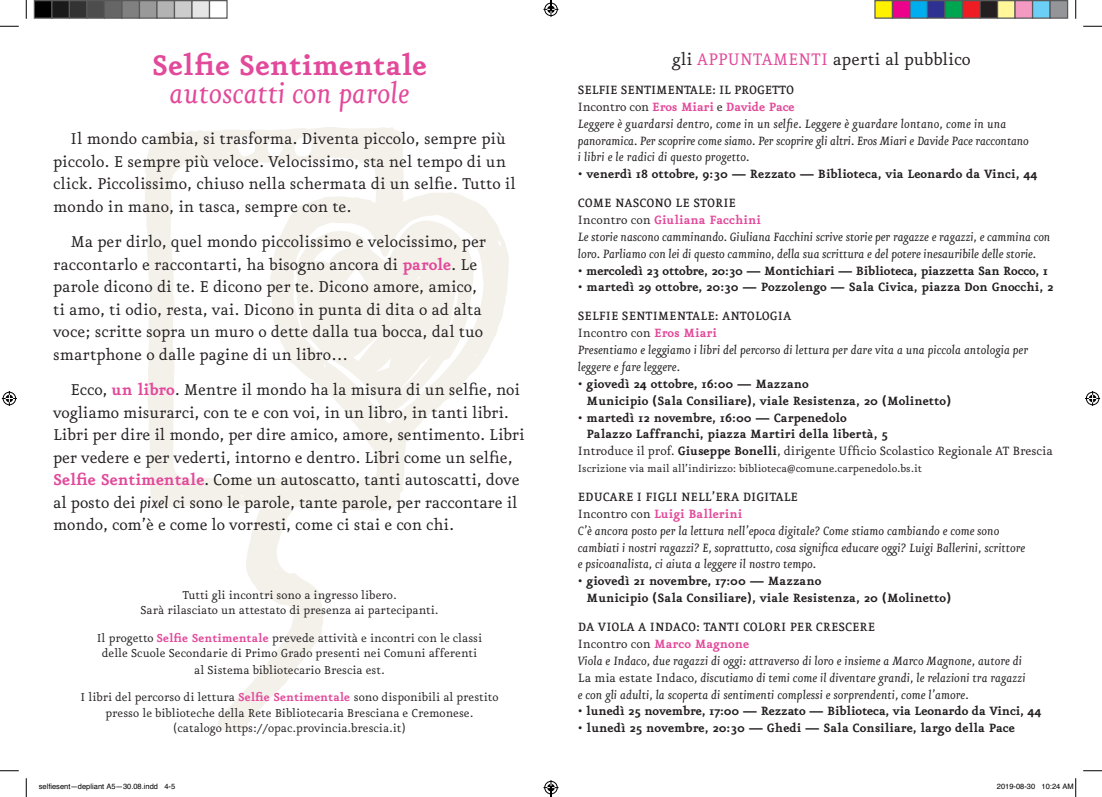
<style>
.page{position:relative;width:1102px;height:797px;background:#fff}
.page>*{position:absolute;margin:0;border:0;box-sizing:border-box;transform-origin:0 0}
.t1{font:italic 33.75px "Eureka";color:#e2499a}
.t2{font:700 33.75px "Eureka";color:#e2499a}
.t3{font:20px "Eureka";color:#231f20}
.t4{font:18.75px/22.5px "Eureka";color:#231f20}
.t5{font:italic 14.38px/16.9px "Eureka";color:#231f20}
.t6{font:700 14.38px/16.9px "Eureka";color:#231f20}
.t7{font:14.38px "Eureka";letter-spacing:-.005em;color:#231f20}
.t8{font:13.75px/15.6px "Eureka";color:#231f20;text-align:center}
.t9{font:12.5px "Eureka";color:#231f20}
.t10{font:7.5px "Helvetica";color:#000}
.s1{font-weight:700;color:#e2499a}
.s2{font-style:italic}
.s3{color:#e2499a}
.s4{font-weight:500;font-style:normal}
.s5{font-style:normal}
.s6{font-weight:700;font-style:normal;color:#e2499a}
.s7{font-weight:700}
</style>
<div class="page">
<svg style="left:0;top:25px;width:19px;height:2px"></svg>
<svg style="left:1083px;top:25px;width:18px;height:2px"></svg>
<svg style="left:0;top:770px;width:19px;height:1px"></svg>
<svg style="left:1083px;top:770px;width:18px;height:1px"></svg>
<svg style="left:25px;top:0;width:2px;height:19px"></svg>
<svg style="left:25px;top:778px;width:2px;height:19px"></svg>
<svg style="left:1075px;top:0;width:1px;height:19px"></svg>
<svg style="left:2px;top:391px;width:15px;height:15px"></svg>
<svg style="left:1085px;top:391px;width:14px;height:15px"></svg>
<div style="left:34px;top:1px;width:18px;height:17px;background:#000"></div>
<div style="left:34px;top:0;width:18px;height:19px;border:1px solid #595959"></div>
<div style="left:52px;top:1px;width:17px;height:17px;background:#1a1a1a"></div>
<div style="left:51px;top:0;width:19px;height:19px;border:1px solid #595959"></div>
<div style="left:69px;top:1px;width:18px;height:17px;background:#333"></div>
<div style="left:69px;top:0;width:19px;height:19px;border:1px solid #595959"></div>
<div style="left:87px;top:1px;width:17px;height:17px;background:#4d4d4d"></div>
<div style="left:86px;top:0;width:19px;height:19px;border:1px solid #595959"></div>
<div style="left:104px;top:1px;width:18px;height:17px;background:#666"></div>
<div style="left:104px;top:0;width:18px;height:19px;border:1px solid #595959"></div>
<div style="left:122px;top:1px;width:17px;height:17px;background:#808080"></div>
<div style="left:121px;top:0;width:19px;height:19px;border:1px solid #595959"></div>
<div style="left:139px;top:1px;width:18px;height:17px;background:#999"></div>
<div style="left:139px;top:0;width:19px;height:19px;border:1px solid #595959"></div>
<div style="left:157px;top:1px;width:17px;height:17px;background:#b3b3b3"></div>
<div style="left:156px;top:0;width:19px;height:19px;border:1px solid #595959"></div>
<div style="left:174px;top:1px;width:18px;height:17px;background:#ccc"></div>
<div style="left:174px;top:0;width:18px;height:19px;border:1px solid #595959"></div>
<div style="left:192px;top:1px;width:17px;height:17px;background:#e6e6e6"></div>
<div style="left:191px;top:0;width:19px;height:19px;border:1px solid #595959"></div>
<div style="left:209px;top:0;width:19px;height:19px;border:1px solid #595959"></div>
<div style="left:874px;top:1px;width:18px;height:17px;background:#fff101"></div>
<div style="left:874px;top:0;width:19px;height:19px;border:1px solid #595959"></div>
<div style="left:892px;top:1px;width:17px;height:17px;background:#ed028c"></div>
<div style="left:891px;top:0;width:19px;height:19px;border:1px solid #595959"></div>
<div style="left:909px;top:1px;width:18px;height:17px;background:#00aeef"></div>
<div style="left:909px;top:0;width:19px;height:19px;border:1px solid #595959"></div>
<div style="left:927px;top:1px;width:17px;height:17px;background:#2e3092"></div>
<div style="left:926px;top:0;width:19px;height:19px;border:1px solid #595959"></div>
<div style="left:944px;top:1px;width:18px;height:17px;background:#00a54f"></div>
<div style="left:944px;top:0;width:19px;height:19px;border:1px solid #595959"></div>
<div style="left:962px;top:1px;width:17px;height:17px;background:#ee1d23"></div>
<div style="left:961px;top:0;width:19px;height:19px;border:1px solid #595959"></div>
<div style="left:979px;top:1px;width:18px;height:17px;background:#231f20"></div>
<div style="left:979px;top:0;width:19px;height:19px;border:1px solid #595959"></div>
<div style="left:997px;top:1px;width:17px;height:17px;background:#fff79a"></div>
<div style="left:996px;top:0;width:19px;height:19px;border:1px solid #595959"></div>
<div style="left:1014px;top:1px;width:18px;height:17px;background:#f499c2"></div>
<div style="left:1014px;top:0;width:19px;height:19px;border:1px solid #595959"></div>
<div style="left:1032px;top:1px;width:17px;height:17px;background:#6bcff6"></div>
<div style="left:1031px;top:0;width:19px;height:19px;border:1px solid #595959"></div>
<div style="left:1049px;top:1px;width:18px;height:17px;background:#939598"></div>
<div style="left:1049px;top:0;width:19px;height:19px;border:1px solid #595959"></div>
<svg style="left:1075px;top:778px;width:1px;height:19px"></svg>
<svg style="left:543px;top:0;width:15px;height:17px"></svg>
<svg style="left:543px;top:780px;width:15px;height:17px"></svg>
<h1 class="t2" style="left:152px;top:50px;width:276px">Selfie Sentimentale</h1>
<h1 class="t1" style="left:169px;top:78px;width:242px">autoscatti con parole</h1>
<h3 class="t4" style="left:53px;top:128px;width:464px;text-indent:17px">Il mondo cambia, si trasforma. Diventa piccolo, sempre più piccolo. E sempre più veloce. Velocissimo, sta nel tempo di un click. Piccolissimo, chiuso nella schermata di un selfie. Tutto il mondo in mano, in tasca, sempre con te.</h3>
<p class="t4" style="left:53px;top:231px;width:434px;text-indent:17px">Ma per dirlo, quel mondo piccolissimo e velocissimo, per raccontarlo e raccontarti, ha bisogno ancora di <span class="s1">parole</span>. Le parole dicono di te. E dicono per te. Dicono amore, amico, ti amo, ti odio, resta, vai. Dicono in punta di dita o ad alta voce; scritte sopra un muro o dette dalla tua bocca, dal tuo smartphone o dalle pagine di un libro…</p>
<p class="t4" style="left:53px;top:380px;width:473px;text-indent:17px">Ecco, <span class="s1">un libro</span>. Mentre il mondo ha la misura di un selfie, noi vogliamo misurarci, con te e con voi, in un libro, in tanti libri.<br>Libri per dire il mondo, per dire amico, amore, sentimento. Libri per vedere e per vederti, intorno e dentro. Libri come un selfie, <span class="s1">Selfie Sentimentale</span>. Come un autoscatto, tanti autoscatti, dove al posto dei <span class="s2">pixel</span> ci sono le parole, tante parole, per raccontare il mondo, com’è e come lo vorresti, come ci stai e con chi.</p>
<p class="t8" style="left:140px;top:587px;width:299px">Tutti gli incontri sono a ingresso libero.<br>Sarà rilasciato un attestato di presenza ai partecipanti.</p>
<p class="t8" style="left:97px;top:630px;width:387px">Il progetto <span class="s1">Selfie Sentimentale</span> prevede attività e incontri con le classi delle Scuole Secondarie di Primo Grado presenti nei Comuni afferenti al Sistema bibliotecario Brescia est.</p>
<p class="t8" style="left:80px;top:690px;width:419px">I libri del percorso di lettura <span class="s1">Selfie Sentimentale</span> sono disponibili al prestito presso le biblioteche della Rete Bibliotecaria Bresciana e Cremonese. (catalogo https://opac.provincia.brescia.it)</p>
<h2 class="t3" style="left:672px;top:50px;width:300px">gli <span class="s3">APPUNTAMENTI</span> aperti al pubblico</h2>
<p class="t5" style="left:578px;top:82px;width:452px"><span class="s4">SELFIE SENTIMENTALE: IL PROGETTO<br></span><span class="s5">Incontro con</span> <span class="s6">Eros Miari</span> <span class="s5">e</span> <span class="s6">Davide Pace<br></span>Leggere è guardarsi dentro, come in un selfie. Leggere è guardare lontano, come in una panoramica. Per scoprire come siamo. Per scoprire gli altri. Eros Miari e Davide Pace raccontano i libri e le radici di questo progetto.</p>
<p class="t6" style="left:578px;top:166px;width:461px">• venerdì 18 ottobre, 9:30 — Rezzato — Biblioteca, via Leonardo da Vinci, 44</p>
<p class="t5" style="left:578px;top:195px;width:474px"><span class="s4">COME NASCONO LE STORIE<br></span><span class="s5">Incontro con</span> <span class="s6">Giuliana Facchini<br></span>Le storie nascono camminando. Giuliana Facchini scrive storie per ragazze e ragazzi, e cammina con loro. Parliamo con lei di questo cammino, della sua scrittura e del potere inesauribile delle storie.</p>
<p class="t6" style="left:578px;top:263px;width:471px">• mercoledì 23 ottobre, 20:30 — Montichiari — Biblioteca, piazzetta San Rocco, 1</p>
<p class="t6" style="left:578px;top:279px;width:477px">• martedì 29 ottobre, 20:30 — Pozzolengo — Sala Civica, piazza Don Gnocchi, 2</p>
<p class="t5" style="left:578px;top:308px;width:452px"><span class="s4">SELFIE SENTIMENTALE: ANTOLOGIA<br></span><span class="s5">Incontro con</span> <span class="s6">Eros Miari<br></span>Presentiamo e leggiamo i libri del percorso di lettura per dare vita a una piccola antologia per leggere e fare leggere.</p>
<p class="t6" style="left:586px;top:376px;width:366px;text-indent:-9px">• giovedì 24 ottobre, 16:00 — Mazzano<br>Municipio (Sala Consiliare), viale Resistenza, 20 (Molinetto)</p>
<p class="t6" style="left:578px;top:409px;width:270px">• martedì 12 novembre, 16:00 — Carpenedolo</p>
<p class="t6" style="left:586px;top:426px;width:303px">Palazzo Laffranchi, piazza Martiri della libertà, 5</p>
<p class="t7" style="left:578px;top:445px;width:476px">Introduce il prof. <span class="s7">Giuseppe Bonelli</span>, dirigente Ufficio Scolastico Regionale AT Brescia</p>
<p class="t9" style="left:577px;top:463px;width:345px">Iscrizione via mail all’indirizzo: biblioteca@comune.carpenedolo.bs.it</p>
<p class="t5" style="left:577px;top:489px;width:449px"><span class="s4">EDUCARE I FIGLI NELL’ERA DIGITALE<br></span><span class="s5">Incontro con</span> <span class="s6">Luigi Ballerini<br></span>C’è ancora posto per la lettura nell’epoca digitale? Come stiamo cambiando e come sono cambiati i nostri ragazzi? E, soprattutto, cosa significa educare oggi? Luigi Ballerini, scrittore e psicoanalista, ci aiuta a leggere il nostro tempo.</p>
<p class="t6" style="left:586px;top:573px;width:366px;text-indent:-9px">• giovedì 21 novembre, 17:00 — Mazzano<br>Municipio (Sala Consiliare), viale Resistenza, 20 (Molinetto)</p>
<p class="t5" style="left:577px;top:619px;width:449px"><span class="s4">DA VIOLA A INDACO: TANTI COLORI PER CRESCERE<br></span><span class="s5">Incontro con</span> <span class="s6">Marco Magnone<br></span>Viola e Indaco, due ragazzi di oggi: attraverso di loro e insieme a Marco Magnone, autore di <span class="s5">La mia estate Indaco</span>, discutiamo di temi come il diventare grandi, le relazioni tra ragazzi e con gli adulti, la scoperta di sentimenti complessi e sorprendenti, come l’amore.</p>
<p class="t6" style="left:577px;top:703px;width:465px">• lunedì 25 novembre, 17:00 — Rezzato — Biblioteca, via Leonardo da Vinci, 44</p>
<p class="t6" style="left:577px;top:720px;width:438px">• lunedì 25 novembre, 20:30 — Ghedi — Sala Consiliare, largo della Pace</p>
<p class="t10" style="left:39px;top:781px;width:138px">selfiesent—depliant A5—30.08.indd 4-5</p>
<p class="t10" style="left:996px;top:781px;width:78px">2019-08-30 10:24 AM</p>
</div>
